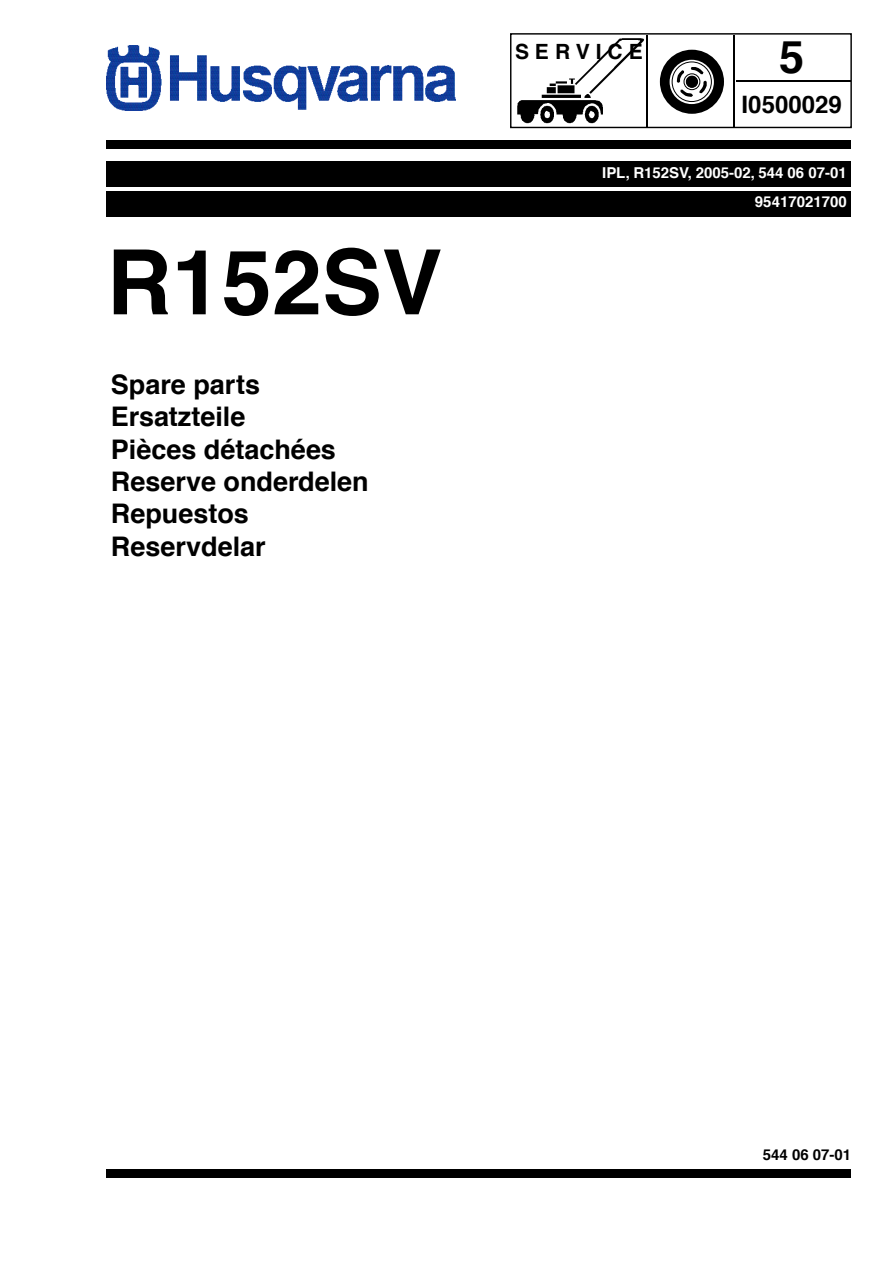
<style>
.page{position:relative;width:893px;height:1263px;background:#fff}
.page>*{position:absolute;margin:0;border:0;box-sizing:border-box;transform-origin:0 0}
.t1{font:700 90px "Helvetica";color:#000}
.t2{font:700 45px "Helvetica";color:#000}
.t3{font:700 27px/32.4px "Helvetica";color:#000}
.t4{font:700 24px "Helvetica";color:#000}
.t5{font:700 21px "Helvetica";letter-spacing:.28em;color:#000}
.t6{font:700 15px "Helvetica";color:#fff}
.t7{font:700 15px "Helvetica";color:#000}
</style>
<div class="page">
<svg style="left:517px;top:38px;width:127px;height:85px"></svg>
<svg style="left:660px;top:50px;width:64px;height:64px"></svg>
<img style="left:107px;top:45px;width:348px;height:66px">
<div style="left:510px;top:33px;width:341px;height:95px;border:1px solid #000"></div>
<hr style="left:646px;top:35px;width:1px;height:92px;background:#000">
<hr style="left:733px;top:35px;width:1px;height:92px;background:#000">
<div style="left:107px;top:162px;width:744px;height:25px;background:#000"></div>
<div style="left:107px;top:140px;width:744px;height:9px;background:#000"></div>
<div style="left:107px;top:1169px;width:744px;height:9px;background:#000"></div>
<div style="left:107px;top:191px;width:744px;height:26px;background:#000"></div>
<hr style="left:736px;top:80px;width:115px;height:1px;background:#000">
<h1 class="t1" style="left:107px;top:245px;width:337px">R152SV</h1>
<p class="t3" style="left:111px;top:370px;width:259px">Spare parts<br>Ersatzteile<br>Pièces détachées<br>Reserve onderdelen<br>Repuestos<br>Reservdelar</p>
<p class="t5" style="left:515px;top:43px;width:129px">SERVICE</p>
<h2 class="t2" style="left:779px;top:38px;width:27px">5</h2>
<p class="t4" style="left:741px;top:94px;width:102px">I0500029</p>
<p class="t6" style="left:602px;top:166px;width:246px">IPL, R152SV, 2005-02, 544 06 07-01</p>
<p class="t6" style="left:755px;top:196px;width:93px">95417021700</p>
<p class="t7" style="left:762px;top:1148px;width:90px">544 06 07-01</p>
</div>
